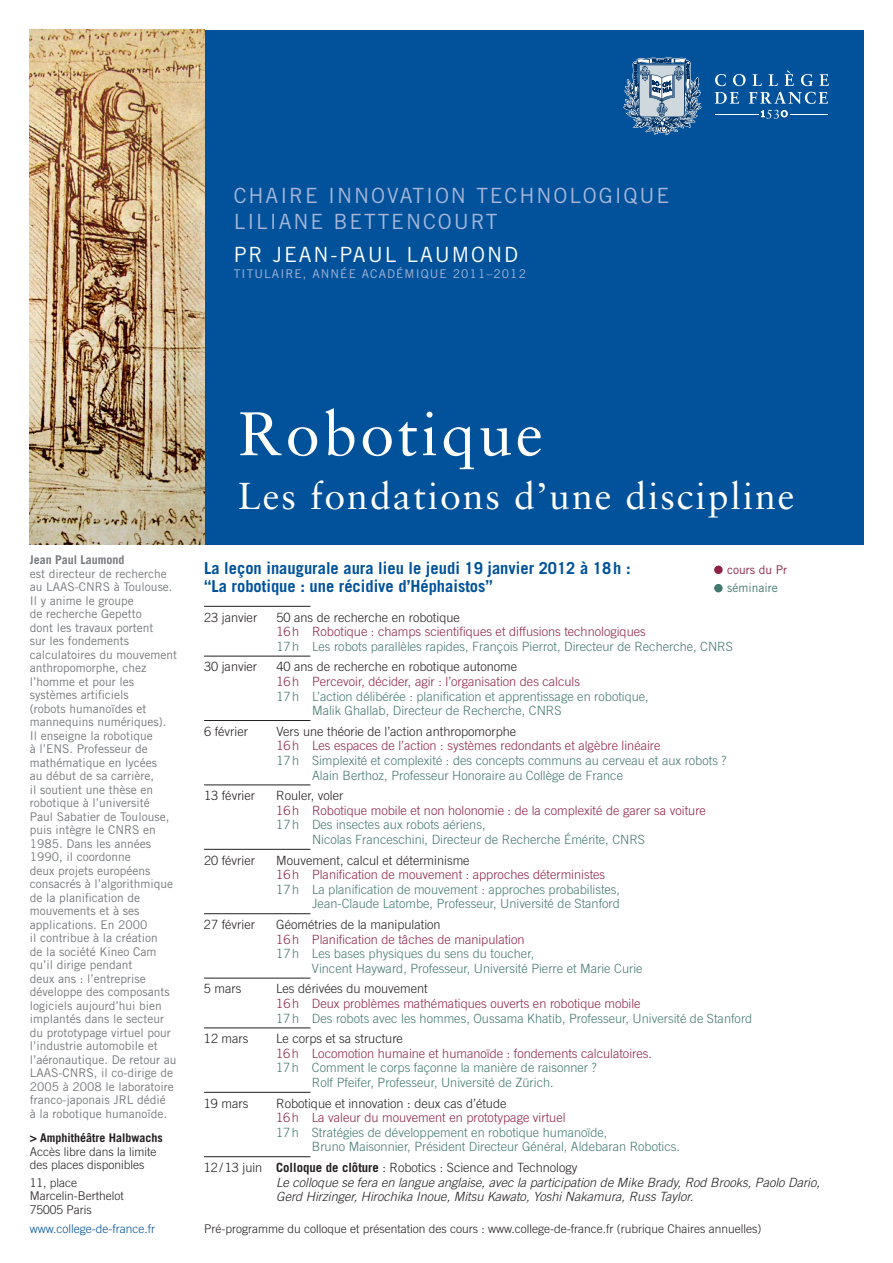
<style>
.page{position:relative;width:893px;height:1263px;background:#fff}
.page>*{position:absolute;margin:0;border:0;box-sizing:border-box;transform-origin:0 0}
.t1{font:61.5px "Sabon";letter-spacing:.05em;color:#fff}
.t2{font:37.5px "Sabon";letter-spacing:.05em;color:#fff}
.t3{font:21px/25.5px "Trade Gothic";letter-spacing:.09em;color:#a8b6d9}
.t4{font:21px "Trade Gothic";letter-spacing:.09em;color:#fff}
.t5{font:700 16.5px "Trade Gothic";color:#01529a}
.t6{font:300 12.75px/14.5px "Trade Gothic";color:#447972}
.t7{font:300 12.75px "Trade Gothic";color:#902447}
.t8{font:300 12.75px "Trade Gothic";color:#231f20}
.t9{font:italic 300 12.75px/14.5px "Trade Gothic";color:#231f20}
.t10{font:12px/13.5px "Trade Gothic";color:#76787b}
.t11{font:300 12px/13.5px "Trade Gothic";color:#231f20}
.t12{font:12px "Trade Gothic";letter-spacing:.09em;color:#a8b6d9}
.t13{font:300 12px "Trade Gothic";color:#01529a}
.t14{font:700 12px "Trade Gothic";color:#231f20}
.t15{font:700 12px "Trade Gothic";color:#76787b}
.t16{font:12px "Trade Gothic";color:#902447}
.t17{font:12px "Trade Gothic";color:#447972}
.s1{font-style:normal}
.s2{font-weight:700;font-style:normal}
</style>
<div class="page">
<div style="left:30px;top:30px;width:833px;height:514px;background:#01529a"></div>
<img style="left:30px;top:30px;width:174px;height:514px">
<hr style="left:204px;top:606px;width:106px;height:1px;background:#231f20">
<hr style="left:204px;top:656px;width:106px;height:1px;background:#231f20">
<hr style="left:204px;top:720px;width:106px;height:1px;background:#231f20">
<hr style="left:204px;top:785px;width:106px;height:1px;background:#231f20">
<hr style="left:204px;top:849px;width:106px;height:1px;background:#231f20">
<hr style="left:204px;top:913px;width:106px;height:1px;background:#231f20">
<hr style="left:204px;top:978px;width:106px;height:1px;background:#231f20">
<hr style="left:204px;top:1027px;width:106px;height:1px;background:#231f20">
<hr style="left:204px;top:1092px;width:106px;height:1px;background:#231f20">
<hr style="left:204px;top:1156px;width:106px;height:1px;background:#231f20">
<div style="left:714px;top:565px;width:9px;height:9px;background:#902447;border-radius:50%"></div>
<div style="left:714px;top:584px;width:9px;height:8px;background:#447972;border-radius:50%"></div>
<svg style="left:761px;top:110px;width:27px;height:9px"></svg>
<svg style="left:715px;top:74px;width:11px;height:12px"></svg>
<svg style="left:733px;top:74px;width:13px;height:12px"></svg>
<svg style="left:752px;top:74px;width:10px;height:12px"></svg>
<svg style="left:768px;top:74px;width:10px;height:12px"></svg>
<svg style="left:784px;top:70px;width:10px;height:16px"></svg>
<svg style="left:801px;top:74px;width:12px;height:12px"></svg>
<svg style="left:819px;top:74px;width:10px;height:12px"></svg>
<svg style="left:715px;top:92px;width:24px;height:12px"></svg>
<svg style="left:749px;top:92px;width:79px;height:12px"></svg>
<hr style="left:715px;top:114px;width:44px;height:1px;background:#fff">
<hr style="left:790px;top:114px;width:38px;height:1px;background:#fff">
<svg style="left:623px;top:57px;width:78px;height:78px"></svg>
<h3 class="t3" style="left:234px;top:183px;width:437px">Chaire I nnovation technologique<br>Liliane Bettencourt</h3>
<h3 class="t4" style="left:234px;top:242px;width:286px">Pr Jean-Paul Laumond</h3>
<p class="t12" style="left:234px;top:267px;width:294px">Titulaire, année académique 2011–2012</p>
<p class="t15" style="left:30px;top:553px;width:96px">Jean Paul Laumond</p>
<p class="t10" style="left:30px;top:567px;width:138px">est directeur de recherche au LAAS</p>
<p class="t10" style="left:75px;top:580px;width:20px">-CNRS</p>
<p class="t10" style="left:30px;top:580px;width:149px;text-indent:84px">à Toulouse.<br>I l y anime le groupe<br>de recherche Gepetto<br>dont les travaux portent<br>sur les fondements calculatoires du mouvement anthropomorphe, chez l’homme et pour les systèmes artificiels<br>(robots humanoïdes et mannequins numériques).<br>I l enseigne la robotique<br>à l’ENS</p>
<p class="t10" style="left:30px;top:742px;width:141px;text-indent:40px">. Professeur de mathématique en lycées au début de sa carrière,<br>il soutient une thèse en robotique à l’université<br>Paul Sabatier de Toulouse, puis intègre le CNRS</p>
<p class="t10" style="left:30px;top:823px;width:148px;text-indent:113px">en<br>1985. Dans les années<br>1990, il coordonne<br>deux projets européens consacrés à l’algorithmique de la planification de mouvements et à ses applications. En 2000<br>il contribue à la création<br>de la société Kineo Cam qu’il dirige pendant<br>deux ans : l’entreprise développe des composants logiciels aujourd’hui bien implantés dans le secteur du prototypage virtuel pour l’industrie automobile et l’aéronautique. De retour au<br>LAAS</p>
<p class="t10" style="left:30px;top:1066px;width:145px;text-indent:64px">, il co-dirige de<br>2005 à 2008 le laboratoire franco-japonais JR L dédié à la robotique humanoïde.</p>
<p class="t14" style="left:30px;top:1130px;width:135px">&gt; Amphithéâtre Halbwachs</p>
<p class="t11" style="left:30px;top:1144px;width:128px">Accès libre dans la limite des places disponibles</p>
<p class="t11" style="left:30px;top:1176px;width:95px">11, place<br>Marcelin-Berthelot<br>75005 Paris</p>
<p class="t13" style="left:30px;top:1222px;width:127px">www.college-de-france.fr</p>
<p class="t10" style="left:58px;top:1066px;width:20px">-CNRS</p>
<h1 class="t1" style="left:238px;top:397px;width:306px">Robotique</h1>
<h2 class="t2" style="left:238px;top:474px;width:558px">Les fondations d’une discipline</h2>
<h3 class="t5" style="left:204px;top:558px;width:428px">La leçon inaugurale aura lieu le jeudi 19 janvier 2012 à 18h :</h3>
<p class="t16" style="left:727px;top:562px;width:61px">cours du Pr</p>
<h3 class="t5" style="left:204px;top:576px;width:290px">“La robotique : une récidive d’Héphaistos”</h3>
<p class="t17" style="left:727px;top:581px;width:52px">séminaire</p>
<p class="t8" style="left:204px;top:609px;width:55px">23 janvier</p>
<p class="t8" style="left:276px;top:609px;width:185px">50 ans de recherche en robotique</p>
<p class="t7" style="left:276px;top:624px;width:371px">16h Robotique : champs scientifiques et diffusions technologiques</p>
<p class="t6" style="left:276px;top:639px;width:458px">17h Les robots parallèles rapides, François Pierrot, Directeur de Recherche, CNRS</p>
<p class="t8" style="left:204px;top:659px;width:55px">30 janvier</p>
<p class="t8" style="left:276px;top:659px;width:242px">40 ans de recherche en robotique autonome</p>
<p class="t7" style="left:276px;top:674px;width:305px">16h Percevoir, décider, agir : l’organisation des calculs</p>
<p class="t6" style="left:312px;top:688px;width:338px;text-indent:-36px">17h L’action délibérée : planification et apprentissage en robotique,<br>Malik Ghallab, Directeur de Recherche, CNRS</p>
<p class="t8" style="left:204px;top:724px;width:45px">6 février</p>
<p class="t8" style="left:276px;top:724px;width:241px">Vers une théorie de l’action anthropomorphe</p>
<p class="t7" style="left:276px;top:738px;width:386px">16h Les espaces de l’action : systèmes redondants et algèbre linéaire</p>
<p class="t6" style="left:312px;top:753px;width:416px;text-indent:-36px">17h Simplexité et complexité : des concepts communs au cerveau et aux robots ?<br>Alain Berthoz, Professeur Honoraire au Collège de France</p>
<p class="t8" style="left:204px;top:788px;width:52px">13 février</p>
<p class="t8" style="left:276px;top:788px;width:69px">Rouler, voler</p>
<p class="t7" style="left:276px;top:803px;width:431px">16h Robotique mobile et non holonomie : de la complexité de garer sa voiture</p>
<p class="t6" style="left:312px;top:817px;width:334px;text-indent:-36px">17h Des insectes aux robots aériens,<br>Nicolas Franceschini, Directeur de Recherche Émérite, CNRS</p>
<p class="t8" style="left:204px;top:852px;width:52px">20 février</p>
<p class="t8" style="left:276px;top:852px;width:195px">Mouvement, calcul et déterminisme</p>
<p class="t7" style="left:276px;top:867px;width:330px">16h Planification de mouvement : approches déterministes</p>
<p class="t6" style="left:276px;top:882px;width:345px;text-align:right">17h La planification de mouvement : approches probabilistes,<br>Jean-Claude Latombe, Professeur, Université de Stanford</p>
<p class="t8" style="left:204px;top:917px;width:52px">27 février</p>
<p class="t8" style="left:276px;top:917px;width:166px">Géométries de la manipulation</p>
<p class="t7" style="left:276px;top:931px;width:250px">16h Planification de tâches de manipulation</p>
<p class="t6" style="left:312px;top:946px;width:332px;text-indent:-36px">17h Les bases physiques du sens du toucher,<br>Vincent Hayward, Professeur, Université Pierre et Marie Curie</p>
<p class="t8" style="left:204px;top:981px;width:39px">5 mars</p>
<p class="t8" style="left:276px;top:981px;width:153px">Les dérivées du mouvement</p>
<p class="t7" style="left:276px;top:996px;width:366px">16h Deux problèmes mathématiques ouverts en robotique mobile</p>
<p class="t6" style="left:276px;top:1010px;width:478px">17h Des robots avec les hommes, Oussama Khatib, Professeur, Université de Stanford</p>
<p class="t8" style="left:204px;top:1031px;width:46px">12 mars</p>
<p class="t8" style="left:276px;top:1031px;width:128px">Le corps et sa structure</p>
<p class="t7" style="left:276px;top:1046px;width:377px">16h Locomotion humaine et humanoïde : fondements calculatoires.</p>
<p class="t6" style="left:276px;top:1060px;width:322px;text-align:center">17h Comment le corps façonne la manière de raisonner ?<br>Rolf Pfeifer, Professeur, Université de Zürich.</p>
<p class="t8" style="left:204px;top:1095px;width:46px">19 mars</p>
<p class="t8" style="left:276px;top:1095px;width:232px">Robotique et innovation : deux cas d’étude</p>
<p class="t7" style="left:276px;top:1110px;width:291px">16h La valeur du mouvement en prototypage virtuel</p>
<p class="t6" style="left:312px;top:1125px;width:370px;text-indent:-36px">17h Stratégies de développement en robotique humanoïde,<br>Bruno Maisonnier, Président Directeur Général, Aldebaran Robotics.</p>
<p class="t9" style="left:276px;top:1160px;width:545px;text-indent:-72px"><span class="s1">12/13 juin</span> <span class="s2">Colloque de clôture</span> <span class="s1">: Robotics : Science and Technology<br></span>Le colloque se fera en langue anglaise, avec la participation de Mike Brady, Rod Brooks, Paolo Dario,<br>Gerd Hirzinger, Hirochika Inoue, Mitsu Kawato, Yoshi Nakamura, Russ Taylor.</p>
<p class="t11" style="left:204px;top:1222px;width:559px">Pré-programme du colloque et présentation des cours : www.college-de-france.fr (rubrique Chaires annuelles)</p>
</div>
